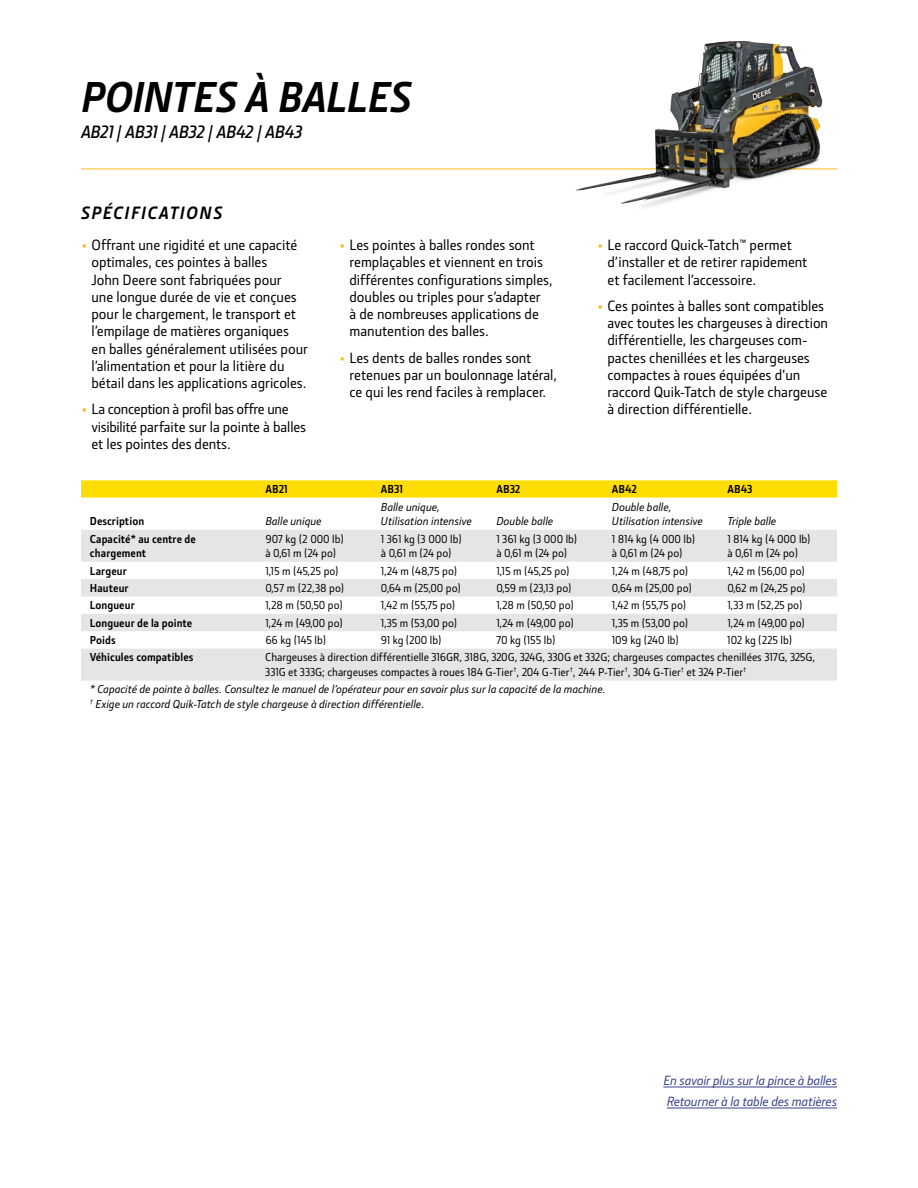
<style>
.page{position:relative;width:918px;height:1188px;background:#fff}
.page>*{position:absolute;margin:0;border:0;box-sizing:border-box;transform-origin:0 0}
.t1{font:italic 700 43.5px "JD Sans Pro";letter-spacing:-.01em;color:#000}
.t2{font:italic 600 18px "JD Sans Pro";letter-spacing:-.01em;color:#000}
.t3{font:italic 700 18px "JD Sans Pro";letter-spacing:.09em;color:#000}
.t4{font:500 15px/17.2px "JD Sans Pro";color:#000}
.t5{font:italic 500 13.5px/21px "JD Sans Pro";letter-spacing:-.005em;color:#3a418c}
.t6{font:500 11.7px/14.5px "JD Sans Pro";letter-spacing:-.01em;color:#000}
.t7{font:italic 500 11.7px/14.5px "JD Sans Pro";letter-spacing:.005em;color:#000}
.t8{font:700 11.7px/14.5px "JD Sans Pro";letter-spacing:.01em;color:#000}
.s1{font-size:22.5px;color:#fdb913}
</style>
<div class="page">
<hr style="left:81px;top:169px;width:756px;height:1px;background:#fdb913">
<svg style="left:81px;top:480px;width:756px;height:18px;background:#ffde0b"></svg>
<svg style="left:81px;top:530px;width:756px;height:151px;fill:#e4e5e6"></svg>
<img style="left:575px;top:41px;width:166px;height:149px">
<hr style="left:663px;top:1087px;width:174px;height:1px;background:#3a418c">
<hr style="left:667px;top:1108px;width:170px;height:1px;background:#3a418c">
<h1 class="t1" style="left:81px;top:69px;width:332px">POINTES À BALLES</h1>
<p class="t2" style="left:81px;top:120px;width:223px">AB21 | AB31 | AB32 | AB42 | AB43</p>
<p class="t3" style="left:81px;top:201px;width:143px">SPÉCIFICATIONS</p>
<p class="t4" style="left:92px;top:236px;width:218px;text-indent:-11px"><span class="s1">•</span> Offrant une rigidité et une capacité optimales, ces pointes à balles<br>John Deere sont fabriquées pour<br>une longue durée de vie et conçues pour le chargement, le transport et l’empilage de matières organiques<br>en balles généralement utilisées pour l’alimentation et pour la litière du bétail dans les applications agricoles.</p>
<p class="t4" style="left:92px;top:400px;width:216px;text-indent:-10px"><span class="s1">•</span> La conception à profil bas offre une visibilité parfaite sur la pointe à balles et les pointes des dents.</p>
<p class="t4" style="left:350px;top:236px;width:205px;text-indent:-11px"><span class="s1">•</span> Les pointes à balles rondes sont remplaçables et viennent en trois différentes configurations simples, doubles ou triples pour s’adapter<br>à de nombreuses applications de manutention des balles.</p>
<p class="t4" style="left:350px;top:348px;width:209px;text-indent:-11px"><span class="s1">•</span> Les dents de balles rondes sont retenues par un boulonnage latéral, ce qui les rend faciles à remplacer.</p>
<p class="t4" style="left:608px;top:236px;width:202px;text-indent:-11px"><span class="s1">•</span> Le raccord Quick-Tatch™ permet d’installer et de retirer rapidement et facilement l’accessoire.</p>
<p class="t4" style="left:608px;top:297px;width:222px;text-indent:-11px"><span class="s1">•</span> Ces pointes à balles sont compatibles avec toutes les chargeuses à direction différentielle, les chargeuses com&shy;pactes chenillées et les chargeuses compactes à roues équipées d’un raccord Quik-Tatch de style chargeuse à direction différentielle.</p>
<p class="t8" style="left:266px;top:482px;width:24px">AB21</p>
<p class="t8" style="left:381px;top:482px;width:24px">AB31</p>
<p class="t8" style="left:496px;top:482px;width:25px">AB32</p>
<p class="t8" style="left:612px;top:482px;width:27px">AB42</p>
<p class="t8" style="left:727px;top:482px;width:26px">AB43</p>
<p class="t8" style="left:90px;top:514px;width:56px">Description</p>
<p class="t7" style="left:265px;top:514px;width:58px">Balle unique</p>
<p class="t7" style="left:381px;top:499px;width:92px">Balle unique,<br>Utilisation intensive</p>
<p class="t7" style="left:496px;top:514px;width:58px">Double balle</p>
<p class="t7" style="left:612px;top:499px;width:92px">Double balle,<br>Utilisation intensive</p>
<p class="t7" style="left:727px;top:514px;width:50px">Triple balle</p>
<p class="t8" style="left:90px;top:531px;width:107px">Capacité* au centre de chargement</p>
<p class="t6" style="left:265px;top:531px;width:80px">907 kg (2 000 lb) à 0,61 m (24 po)</p>
<p class="t6" style="left:381px;top:531px;width:83px">1 361 kg (3 000 lb) à 0,61 m (24 po)</p>
<p class="t6" style="left:496px;top:531px;width:83px">1 361 kg (3 000 lb) à 0,61 m (24 po)</p>
<p class="t6" style="left:612px;top:531px;width:85px">1 814 kg (4 000 lb) à 0,61 m (24 po)</p>
<p class="t6" style="left:727px;top:531px;width:85px">1 814 kg (4 000 lb) à 0,61 m (24 po)</p>
<p class="t8" style="left:90px;top:563px;width:38px">Largeur</p>
<p class="t6" style="left:265px;top:563px;width:75px">1,15 m (45,25 po)</p>
<p class="t6" style="left:381px;top:563px;width:78px">1,24 m (48,75 po)</p>
<p class="t6" style="left:496px;top:563px;width:75px">1,15 m (45,25 po)</p>
<p class="t6" style="left:612px;top:563px;width:78px">1,24 m (48,75 po)</p>
<p class="t6" style="left:727px;top:563px;width:79px">1,42 m (56,00 po)</p>
<p class="t8" style="left:90px;top:580px;width:40px">Hauteur</p>
<p class="t6" style="left:265px;top:580px;width:80px">0,57 m (22,38 po)</p>
<p class="t6" style="left:381px;top:580px;width:82px">0,64 m (25,00 po)</p>
<p class="t6" style="left:496px;top:580px;width:77px">0,59 m (23,13 po)</p>
<p class="t6" style="left:612px;top:580px;width:82px">0,64 m (25,00 po)</p>
<p class="t6" style="left:727px;top:580px;width:80px">0,62 m (24,25 po)</p>
<p class="t8" style="left:90px;top:598px;width:46px">Longueur</p>
<p class="t6" style="left:265px;top:598px;width:79px">1,28 m (50,50 po)</p>
<p class="t6" style="left:381px;top:598px;width:76px">1,42 m (55,75 po)</p>
<p class="t6" style="left:496px;top:598px;width:79px">1,28 m (50,50 po)</p>
<p class="t6" style="left:612px;top:598px;width:76px">1,42 m (55,75 po)</p>
<p class="t6" style="left:727px;top:598px;width:77px">1,33 m (52,25 po)</p>
<p class="t8" style="left:90px;top:615px;width:104px">Longueur de la pointe</p>
<p class="t6" style="left:265px;top:615px;width:79px">1,24 m (49,00 po)</p>
<p class="t6" style="left:381px;top:615px;width:78px">1,35 m (53,00 po)</p>
<p class="t6" style="left:496px;top:615px;width:79px">1,24 m (49,00 po)</p>
<p class="t6" style="left:612px;top:615px;width:78px">1,35 m (53,00 po)</p>
<p class="t6" style="left:727px;top:615px;width:79px">1,24 m (49,00 po)</p>
<p class="t8" style="left:90px;top:632px;width:27px">Poids</p>
<p class="t6" style="left:265px;top:632px;width:62px">66 kg (145 lb)</p>
<p class="t6" style="left:381px;top:632px;width:62px">91 kg (200 lb)</p>
<p class="t6" style="left:496px;top:632px;width:61px">70 kg (155 lb)</p>
<p class="t6" style="left:612px;top:632px;width:69px">109 kg (240 lb)</p>
<p class="t6" style="left:727px;top:632px;width:67px">102 kg (225 lb)</p>
<p class="t8" style="left:90px;top:650px;width:105px">Véhicules compatibles</p>
<p class="t6" style="left:265px;top:650px;width:551px">Chargeuses à direction différentielle 316GR, 318G, 320G, 324G, 330G et 332G; chargeuses compactes chenillées 317G, 325G,<br>331G et 333G; chargeuses compactes à roues 184 G-Tier<sup>†</sup>, 204 G-Tier<sup>†</sup>, 244 P-Tier<sup>†</sup>, 304 G-Tier<sup>†</sup> et 324 P-Tier<sup>†</sup></p>
<p class="t7" style="left:90px;top:682px;width:517px">* Capacité de pointe à balles. Consultez le manuel de l’opérateur pour en savoir plus sur la capacité de la machine. <sup>†</sup> Exige un raccord Quik-Tatch de style chargeuse à direction différentielle.</p>
<p class="t5" style="left:663px;top:1070px;width:175px">En savoir plus sur la pince à balles<br>Retourner à la table des matières</p>
</div>
